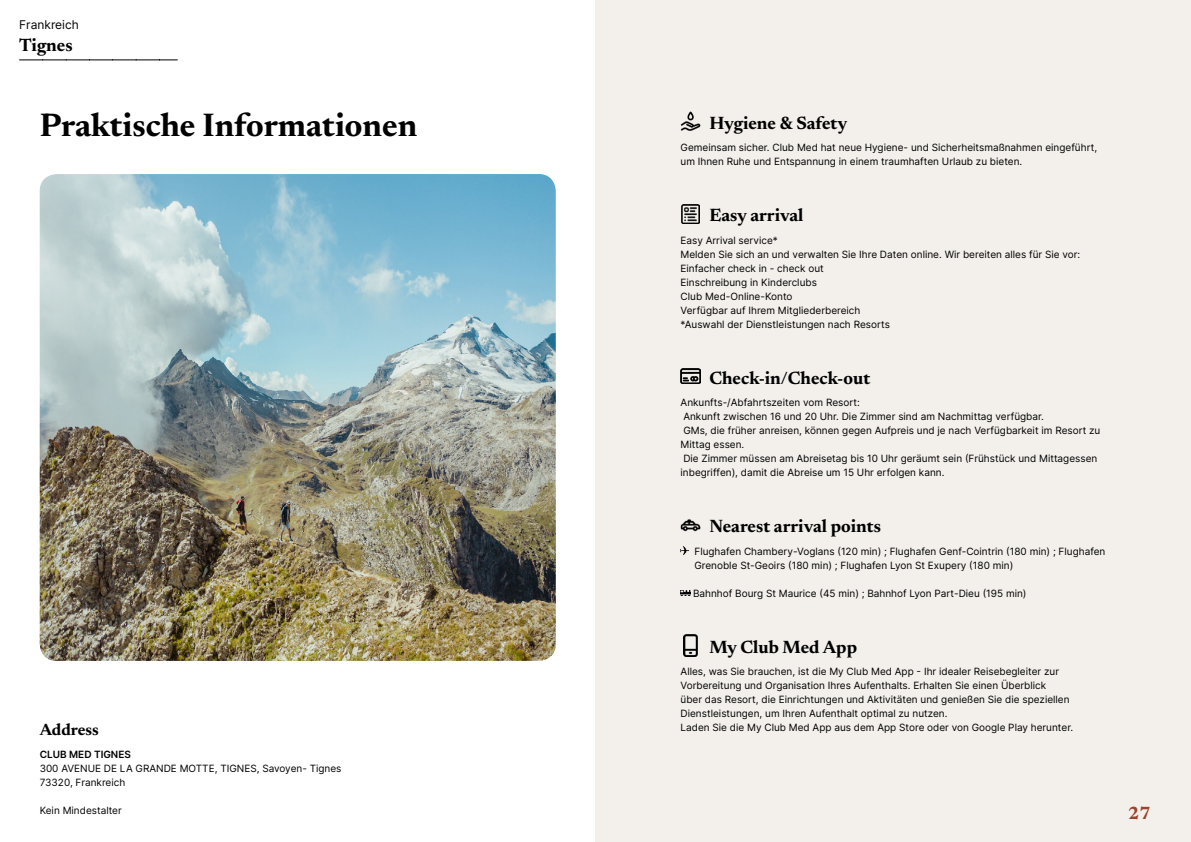
<style>
.page{position:relative;width:1191px;height:842px;background:#fff}
.page>*{position:absolute;margin:0;border:0;box-sizing:border-box;transform-origin:0 0}
.t1{font:700 33px "Newsreader 24 pt";color:#000}
.t2{font:700 18px "Newsreader 24 pt";color:#000}
.t3{font:700 18px "Newsreader 24 pt";color:#9d432c}
.t4{font:700 16.5px "Newsreader 24 pt";color:#000}
.t5{font:12px "Inter";color:#000}
.t6{font:10px/14px "Inter";color:#000}
.t7{font:600 10px "Inter";color:#000}
</style>
<div class="page">
<div style="left:595px;top:0;width:596px;height:842px;background:#f3f0ec"></div>
<img style="left:40px;top:174px;width:516px;height:487px">
<svg style="left:20px;top:60px;width:157px;height:1px"></svg>
<img style="left:680px;top:111px;width:20px;height:20px">
<img style="left:681px;top:204px;width:18px;height:20px">
<img style="left:680px;top:369px;width:20px;height:15px">
<img style="left:680px;top:519px;width:20px;height:13px">
<svg style="left:680px;top:546px;width:9px;height:9px"></svg>
<svg style="left:680px;top:590px;width:10px;height:6px"></svg>
<img style="left:684px;top:635px;width:13px;height:21px">
<p class="t5" style="left:19px;top:15px;width:61px">Frankreich</p>
<h2 class="t2" style="left:19px;top:32px;width:55px">Tignes</h2>
<h1 class="t1" style="left:40px;top:101px;width:379px">Praktische Informationen</h1>
<h3 class="t4" style="left:40px;top:718px;width:61px">Address</h3>
<p class="t7" style="left:40px;top:747px;width:93px">CLUB MED TIGNES</p>
<p class="t6" style="left:40px;top:761px;width:303px">300 AVENUE DE LA GRANDE MOTTE, TIGNES, Savoyen- Tignes<br>73320, Frankreich</p>
<p class="t6" style="left:40px;top:803px;width:84px">Kein Mindestalter</p>
<h2 class="t2" style="left:709px;top:110px;width:139px">Hygiene &amp; Safety</h2>
<p class="t6" style="left:680px;top:140px;width:418px">Gemeinsam sicher. Club Med hat neue Hygiene- und Sicherheitsmaßnahmen eingeführt, um Ihnen Ruhe und Entspannung in einem traumhaften Urlaub zu bieten.</p>
<h2 class="t2" style="left:709px;top:202px;width:95px">Easy arrival</h2>
<p class="t6" style="left:680px;top:233px;width:401px">Easy Arrival service*<br>Melden Sie sich an und verwalten Sie Ihre Daten online. Wir bereiten alles für Sie vor:<br>Einfacher check in - check out<br>Einschreibung in Kinderclubs<br>Club Med-Online-Konto<br>Verfügbar auf Ihrem Mitgliederbereich<br>*Auswahl der Dienstleistungen nach Resorts</p>
<h2 class="t2" style="left:709px;top:365px;width:162px">Check-in/Check-out</h2>
<p class="t6" style="left:680px;top:395px;width:421px">Ankunfts-/Abfahrtszeiten vom Resort:<br>Ankunft zwischen 16 und 20 Uhr. Die Zimmer sind am Nachmittag verfügbar.<br>GMs, die früher anreisen, können gegen Aufpreis und je nach Verfügbarkeit im Resort zu Mittag essen.<br>Die Zimmer müssen am Abreisetag bis 10 Uhr geräumt sein (Frühstück und Mittagessen inbegriffen), damit die Abreise um 15 Uhr erfolgen kann.</p>
<h2 class="t2" style="left:709px;top:513px;width:173px">Nearest arrival points</h2>
<p class="t6" style="left:694px;top:544px;width:412px">Flughafen Chambery-Voglans (120 min) ; Flughafen Genf-Cointrin (180 min) ; Flughafen<br>Grenoble St-Geoirs (180 min) ; Flughafen Lyon St Exupery (180 min)</p>
<p class="t6" style="left:693px;top:586px;width:335px">Bahnhof Bourg St Maurice (45 min) ; Bahnhof Lyon Part-Dieu (195 min)</p>
<h2 class="t2" style="left:709px;top:634px;width:149px">My Club Med App</h2>
<p class="t6" style="left:680px;top:664px;width:394px">Alles, was Sie brauchen, ist die My Club Med App - Ihr idealer Reisebegleiter zur Vorbereitung und Organisation Ihres Aufenthalts. Erhalten Sie einen Überblick<br>über das Resort, die Einrichtungen und Aktivitäten und genießen Sie die speziellen Dienstleistungen, um Ihren Aufenthalt optimal zu nutzen.<br>Laden Sie die My Club Med App aus dem App Store oder von Google Play herunter.</p>
<h2 class="t3" style="left:1128px;top:800px;width:24px">27</h2>
</div>
